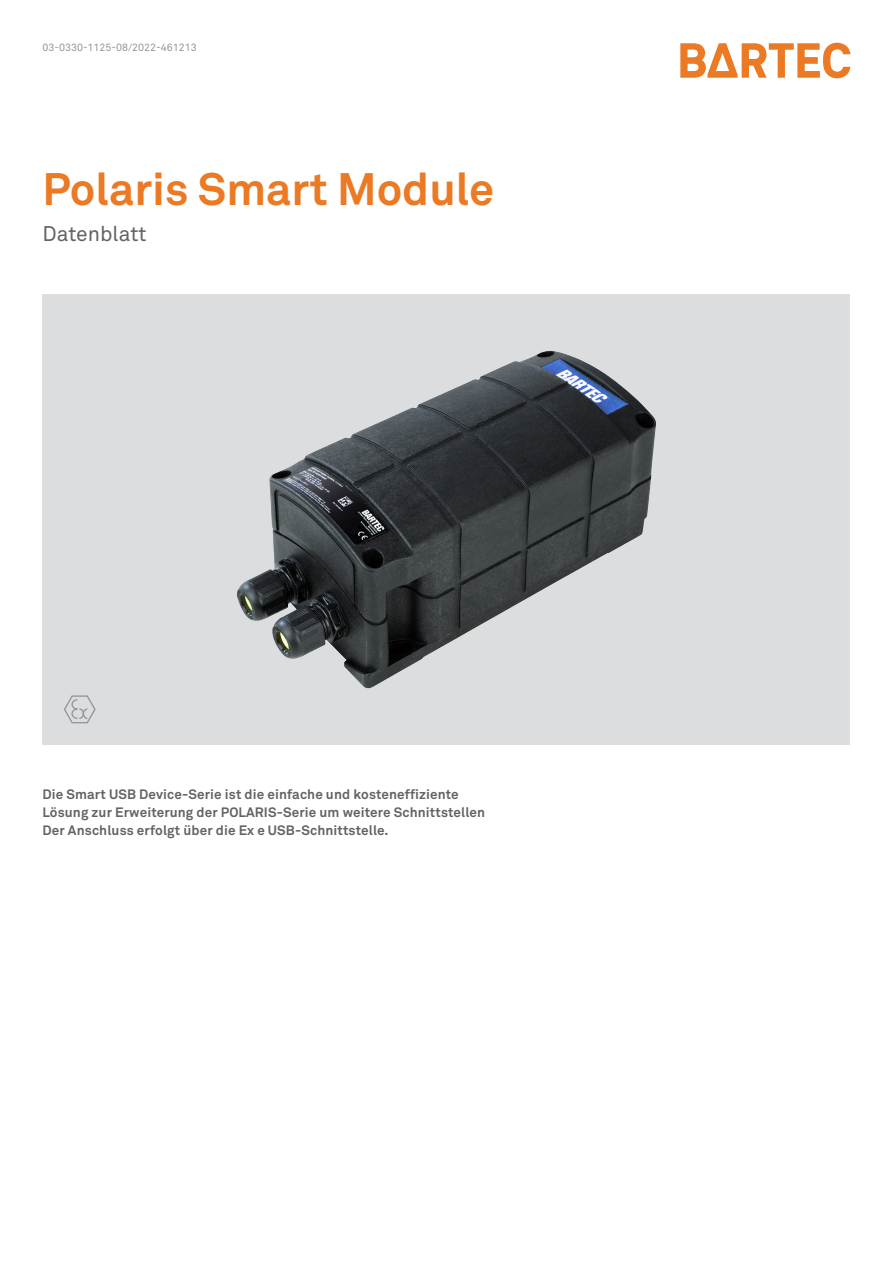
<style>
.page{position:relative;width:893px;height:1263px;background:#fff}
.page>*{position:absolute;margin:0;border:0;box-sizing:border-box;transform-origin:0 0}
.t1{font:700 45px "Akkurat Pro";color:#ec7923}
.t2{font:21px "Akkurat Pro";color:#636366}
.t3{font:700 13.5px/18px "Akkurat Pro";letter-spacing:.01em;color:#636366}
.Page_Numbers___Runni{font:10.5px "Akkurat Pro";color:#939598}
</style>
<div class="page">
<div style="left:43px;top:294px;width:807px;height:451px;background:#dcdddf"></div>
<svg style="left:64px;top:695px;width:32px;height:28px"></svg>
<svg style="left:680px;top:43px;width:170px;height:35px"></svg>
<img style="left:237px;top:351px;width:402px;height:338px">
<p class="Page_Numbers___Runni" style="left:43px;top:41px;width:156px">03-0330-1125-08/2022-461213</p>
<p class="t1" style="left:43px;top:161px;width:453px">Polaris Smart Module</p>
<p class="t2" style="left:43px;top:221px;width:105px">Datenblatt</p>
<p class="t3" style="left:43px;top:785px;width:444px">Die Smart USB Device-Serie ist die einfache und kosteneffiziente<br>Lösung zur Erweiterung der POLARIS-Serie um weitere Schnittstellen<br>Der Anschluss erfolgt über die Ex e USB-Schnittstelle.</p>
</div>
